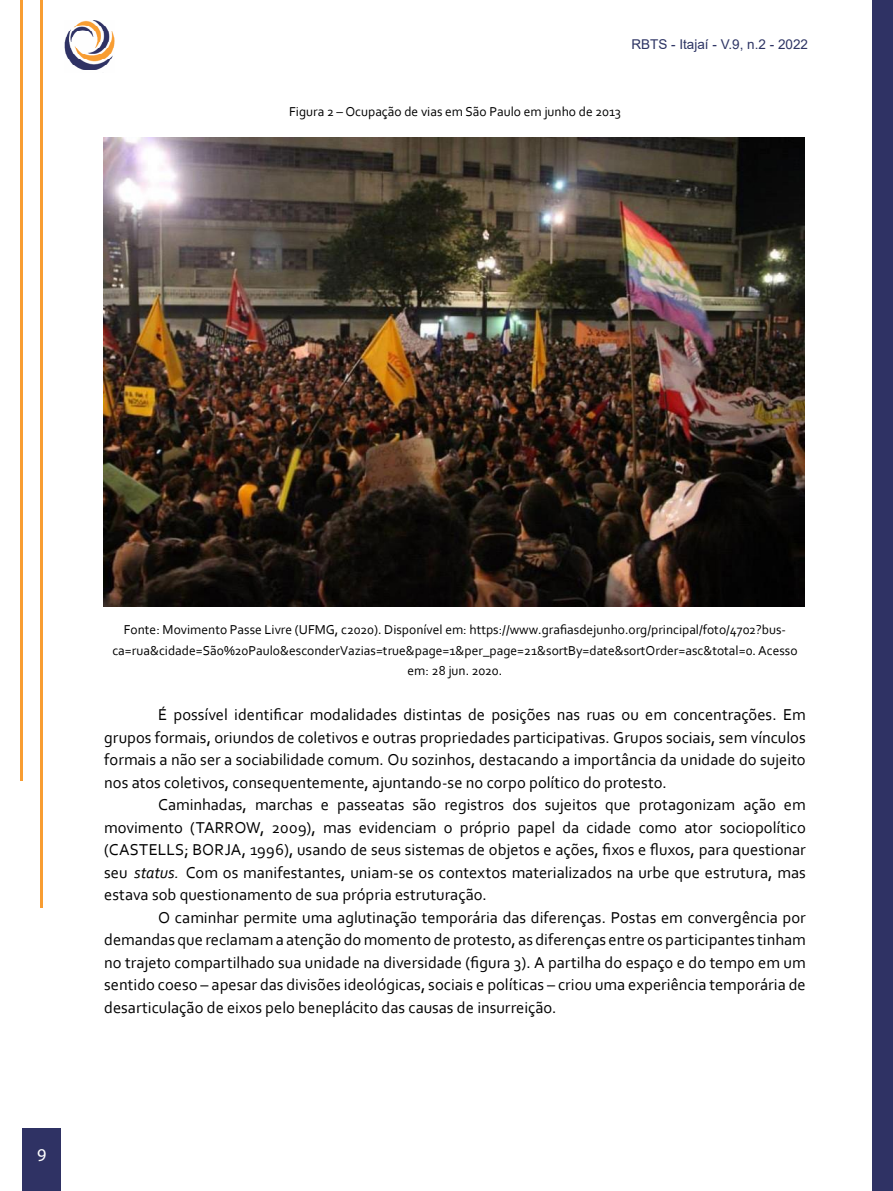
<style>
.page{position:relative;width:893px;height:1191px;background:#fff}
.page>*{position:absolute;margin:0;border:0;box-sizing:border-box;transform-origin:0 0}
.t1{font:18px "Myriad Pro";color:#fff}
.t2{font:16.5px/22.5px "Corbel";color:#000;text-align:justify}
.t3{font:13.5px/20.2px "Corbel";color:#000;text-align:center}
.t4{font:13.5px "Arial";color:#2d3464}
.s1{font-style:italic}
</style>
<div class="page">
<div style="left:23px;top:1128px;width:38px;height:63px;background:#2f3264"></div>
<div style="left:872px;top:0;width:21px;height:1191px;background:#2f3264"></div>
<hr style="left:40px;top:0;width:3px;height:908px;background:#f89d32">
<hr style="left:20px;top:0;width:3px;height:780px;background:#f89d32">
<img style="left:64px;top:20px;width:51px;height:50px">
<img style="left:103px;top:137px;width:702px;height:469px">
<p class="t4" style="left:631px;top:35px;width:178px">RBTS - Itajaí - V.9, n.2 - 2022</p>
<p class="t3" style="left:289px;top:101px;width:333px">Figura 2 – Ocupação de vias em São Paulo em junho de 2013</p>
<p class="t1" style="left:37px;top:1143px;width:11px">9</p>
<p class="t3" style="left:112px;top:619px;width:687px">Fonte: Movimento Passe Livre (UFMG, c2020). Disponível em: https://www.grafiasdejunho.org/principal/foto/4702?bus&shy;ca=rua&amp;cidade=São%20Paulo&amp;esconderVazias=true&amp;page=1&amp;per_page=21&amp;sortBy=date&amp;sortOrder=asc&amp;total=0. Acesso em: 28 jun. 2020.</p>
<p class="t2" style="left:104px;top:703px;width:703px;text-indent:54px">É possível identificar modalidades distintas de posições nas ruas ou em concentrações. Em grupos formais, oriundos de coletivos e outras propriedades participativas. Grupos sociais, sem vínculos formais a não ser a sociabilidade comum. Ou sozinhos, destacando a importância da unidade do sujeito nos atos coletivos, consequentemente, ajuntando-se no corpo político do protesto.</p>
<p class="t2" style="left:104px;top:793px;width:703px;text-indent:54px">Caminhadas, marchas e passeatas são registros dos sujeitos que protagonizam ação em movimento (TARROW, 2009), mas evidenciam o próprio papel da cidade como ator sociopolítico (CASTELLS; BORJA, 1996), usando de seus sistemas de objetos e ações, fixos e fluxos, para questionar seu <span class="s1">status.</span> Com os manifestantes, uniam-se os contextos materializados na urbe que estrutura, mas estava sob questionamento de sua própria estruturação.</p>
<p class="t2" style="left:104px;top:905px;width:703px;text-indent:54px">O caminhar permite uma aglutinação temporária das diferenças. Postas em convergência por demandas que reclamam a atenção do momento de protesto, as diferenças entre os participantes tinham no trajeto compartilhado sua unidade na diversidade (figura 3). A partilha do espaço e do tempo em um sentido coeso – apesar das divisões ideológicas, sociais e políticas – criou uma experiência temporária de desarticulação de eixos pelo beneplácito das causas de insurreição.</p>
</div>
